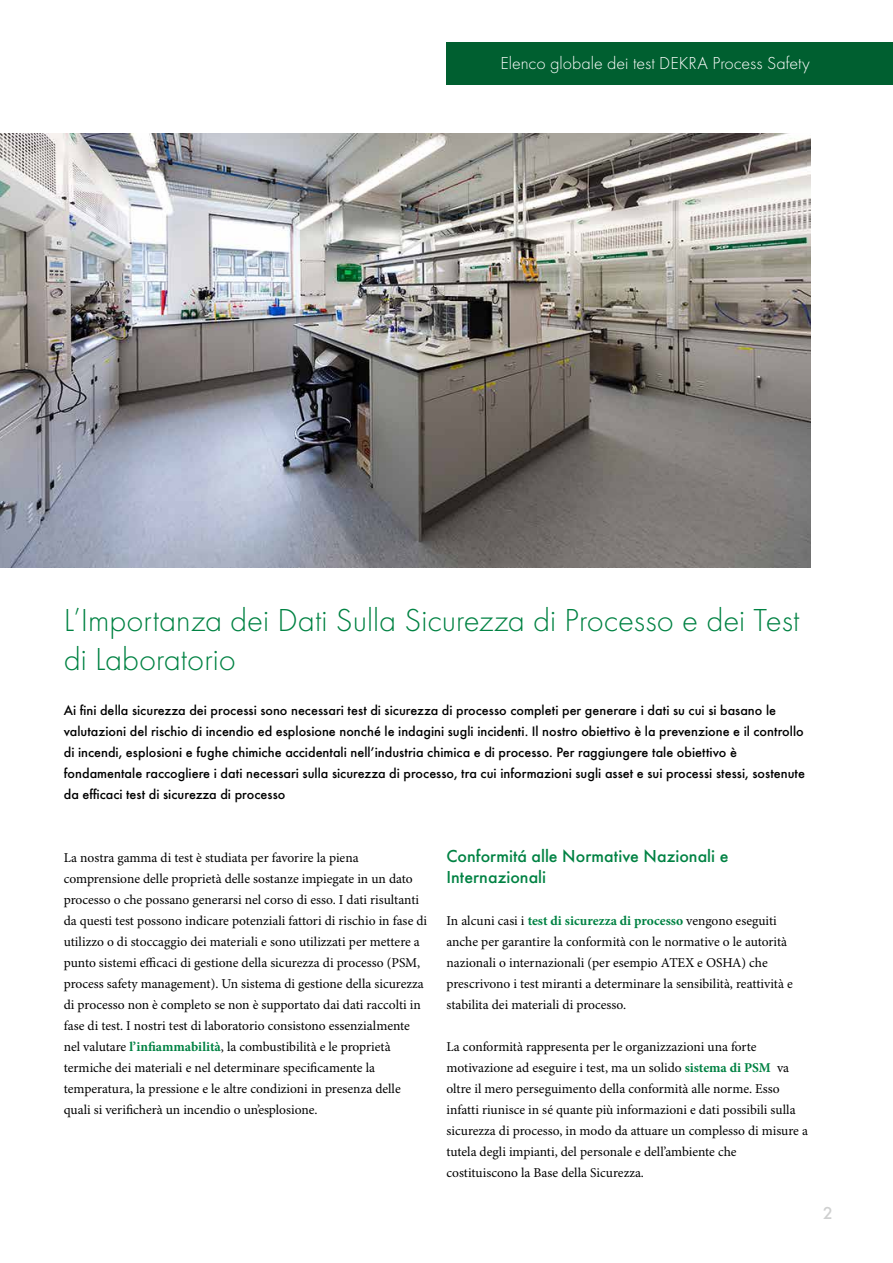
<style>
.page{position:relative;width:893px;height:1263px;background:#fff}
.page>*{position:absolute;margin:0;border:0;box-sizing:border-box;transform-origin:0 0}
.t1{font:300 33px/39px "Futura";color:#008243}
.t2{font:500 18px/21px "Futura";color:#008243}
.t3{font:300 18px "Futura";color:#fff}
.t4{font:500 18px "Futura";color:#cfd0d0}
.t5{font:500 14.25px/21px "Futura";color:#000}
.t6{font:13.5px/21px "Minion Pro";color:#000}
.s1{font-weight:700;color:#008243}
</style>
<div class="page">
<div style="left:446px;top:43px;width:447px;height:42px;background:#005f30"></div>
<img style="left:0;top:134px;width:810px;height:433px">
<h2 class="t3" style="left:501px;top:52px;width:311px">Elenco globale dei test DEKRA Process Safety</h2>
<h1 class="t1" style="left:64px;top:599px;width:737px">L’Importanza dei Dati Sulla Sicurezza di Processo e dei Test di Laboratorio</h1>
<p class="t5" style="left:64px;top:698px;width:743px">Ai fini della sicurezza dei processi sono necessari test di sicurezza di processo completi per generare i dati su cui si basano le valutazioni del rischio di incendio ed esplosione nonché le indagini sugli incidenti. Il nostro obiettivo è la prevenzione e il controllo di incendi, esplosioni e fughe chimiche accidentali nell’industria chimica e di processo. Per raggiungere tale obiettivo è fondamentale raccogliere i dati necessari sulla sicurezza di processo, tra cui informazioni sugli asset e sui processi stessi, sostenute da efficaci test di sicurezza di processo</p>
<p class="t6" style="left:64px;top:847px;width:365px">La nostra gamma di test è studiata per favorire la piena comprensione delle proprietà delle sostanze impiegate in un dato processo o che possano generarsi nel corso di esso. I dati risultanti da questi test possono indicare potenziali fattori di rischio in fase di utilizzo o di stoccaggio dei materiali e sono utilizzati per mettere a punto sistemi efficaci di gestione della sicurezza di processo (PSM, process safety management). Un sistema di gestione della sicurezza di processo non è completo se non è supportato dai dati raccolti in fase di test. I nostri test di laboratorio consistono essenzialmente nel valutare <span class="s1">l’infiammabilità</span>, la combustibilità e le proprietà termiche dei materiali e nel determinare specificamente la temperatura, la pressione e le altre condizioni in presenza delle quali si verificherà un incendio o un’esplosione.</p>
<h2 class="t2" style="left:446px;top:843px;width:283px">Conformitá alle Normative Nazionali e<br>Internazionali</h2>
<p class="t6" style="left:446px;top:910px;width:348px">In alcuni casi i <span class="s1">test di sicurezza di processo</span> vengono eseguiti anche per garantire la conformità con le normative o le autorità nazionali o internazionali (per esempio ATEX e OSHA) che prescrivono i test miranti a determinare la sensibilità, reattività e stabilita dei materiali di processo.</p>
<p class="t6" style="left:446px;top:1036px;width:363px">La conformità rappresenta per le organizzazioni una forte motivazione ad eseguire i test, ma un solido <span class="s1">sistema di PSM</span> va oltre il mero perseguimento della conformità alle norme. Esso infatti riunisce in sé quante più informazioni e dati possibili sulla sicurezza di processo, in modo da attuare un complesso di misure a tutela degli impianti, del personale e dell’ambiente che costituiscono la Base della Sicurezza.</p>
<h2 class="t4" style="left:823px;top:1199px;width:12px">2</h2>
</div>
